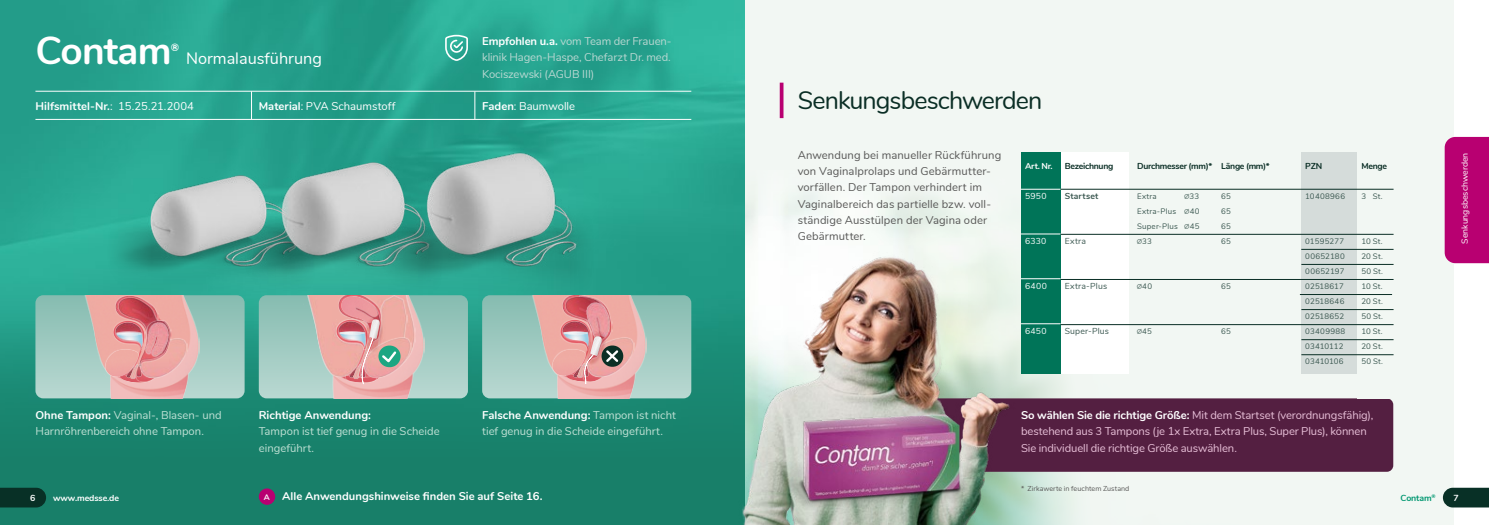
<style>
.page{position:relative;width:1489px;height:525px;background:#fff}
.page>*{position:absolute;margin:0;border:0;box-sizing:border-box;transform-origin:0 0}
.t1{font:700 38.75px "Nunito";letter-spacing:-.02em;color:#fff}
.t2{font:25px "Nunito";letter-spacing:-.035em;color:#0a2e25}
.t3{font:16.25px "Nunito";color:#fff}
.t4{font:11.25px/16.2px "Nunito";color:#c0e1d5}
.t5{font:11.25px/16.2px "Nunito";letter-spacing:.01em;color:#575756}
.t6{font:11.25px/16.2px "Nunito";letter-spacing:-.01em;color:#e8c0d8}
.t7{font:11.25px/16.2px "Nunito";letter-spacing:-.01em;color:#bad8d2;text-align:justify}
.t8{font:700 11.25px "Nunito";color:#fff}
.t9{font:11.25px "Nunito";color:#fff}
.t10{font:700 10.38px "Nunito";color:#fff}
.t11{font:8.75px "Nunito";color:#fff}
.t12{font:700 8.75px "Nunito";letter-spacing:-.01em;color:#fff}
.t13{font:700 8.75px "Nunito";letter-spacing:-.01em;color:#009770}
.t14{font:700 8.62px "Nunito";letter-spacing:-.03em;color:#0a2e25}
.t15{font:8.62px "Nunito";letter-spacing:.025em;color:#3b5851}
.t16{font:8.62px "Nunito";letter-spacing:.03em;color:#fff}
.t17{font:700 8.62px "Nunito";letter-spacing:.025em;color:#3b5851}
.t18{font:700 8.62px "Nunito";color:#fff}
.t19{font:700 8.12px "Nunito";color:#fff}
.t20{font:7.88px "Nunito";letter-spacing:.02em;color:#3b5851}
.t21{font:7.88px "Nunito";letter-spacing:.04em;color:#3b5851}
.t22{font:7.88px "Nunito";letter-spacing:-.005em;color:#3b5851}
.t23{font:7.12px "Nunito";letter-spacing:.005em;color:#575756}
.s1{font-weight:700;color:#fff}
.s2{font-weight:400}
.s3{font-weight:700}
</style>
<div class="page">
<div style="left:744px;top:0;width:709px;height:524px;background:#f2f7f3"></div>
<img style="left:744px;top:170px;width:546px;height:354px">
<div style="left:847px;top:398px;width:546px;height:73px;background:#541f41;border-radius:6px"></div>
<svg style="left:779px;top:83px;width:4px;height:35px"></svg>
<svg style="left:1442px;top:487px;width:46px;height:20px"></svg>
<div style="left:1444px;top:137px;width:44px;height:126px;background:#b80071"></div>
<div style="left:1020px;top:152px;width:40px;height:221px;background:#007458"></div>
<div style="left:1060px;top:152px;width:68px;height:221px;background:#fff"></div>
<div style="left:1132px;top:152px;width:84px;height:224px;background:#f2f7f3"></div>
<div style="left:1216px;top:152px;width:84px;height:224px;background:#f2f7f3"></div>
<div style="left:1300px;top:152px;width:57px;height:221px;background:#d5dcda"></div>
<hr style="left:1020px;top:189px;width:40px;height:1px;background:#fff">
<hr style="left:1020px;top:233px;width:40px;height:1px;background:#fff">
<hr style="left:1020px;top:323px;width:40px;height:1px;background:#fff">
<hr style="left:1020px;top:278px;width:40px;height:1px;background:#fff">
<hr style="left:1060px;top:189px;width:333px;height:1px;background:#0a2e25">
<hr style="left:1060px;top:234px;width:333px;height:1px;background:#0a2e25">
<hr style="left:1301px;top:249px;width:92px;height:1px;background:#0a2e25">
<hr style="left:1301px;top:264px;width:92px;height:1px;background:#0a2e25">
<hr style="left:1301px;top:309px;width:92px;height:1px;background:#0a2e25">
<hr style="left:1301px;top:354px;width:92px;height:1px;background:#0a2e25">
<hr style="left:1299px;top:294px;width:92px;height:1px;background:#0a2e25">
<hr style="left:1301px;top:339px;width:92px;height:1px;background:#0a2e25">
<hr style="left:1060px;top:279px;width:333px;height:1px;background:#0a2e25">
<hr style="left:1060px;top:324px;width:333px;height:1px;background:#0a2e25">
<div style="left:0;top:0;width:744px;height:524px;background:#187f69"></div>
<img style="left:0;top:0;width:744px;height:402px">
<svg style="left:35px;top:295px;width:209px;height:103px;background:#a2cbc2"></svg>
<img style="left:80px;top:295px;width:120px;height:103px">
<img style="left:118px;top:377px;width:35px;height:6px">
<img style="left:135px;top:378px;width:23px;height:4px">
<img style="left:104px;top:353px;width:35px;height:24px">
<img style="left:143px;top:353px;width:45px;height:25px">
<img style="left:125px;top:364px;width:5px;height:14px">
<img style="left:136px;top:361px;width:7px;height:17px">
<img style="left:130px;top:363px;width:9px;height:16px">
<img style="left:139px;top:353px;width:32px;height:14px">
<img style="left:139px;top:353px;width:31px;height:12px">
<img style="left:144px;top:353px;width:26px;height:4px">
<svg style="left:259px;top:353px;width:209px;height:45px;background:#c2c2bc"></svg>
<svg style="left:482px;top:353px;width:99px;height:45px;background:#bec7c0"></svg>
<hr style="left:35px;top:91px;width:656px;height:1px;background:#fff">
<hr style="left:35px;top:119px;width:656px;height:1px;background:#fff">
<svg style="left:444px;top:34px;width:25px;height:28px"></svg>
<svg style="left:0;top:487px;width:46px;height:20px"></svg>
<img style="left:102px;top:87px;width:133px;height:266px">
<img style="left:235px;top:87px;width:146px;height:266px">
<img style="left:381px;top:87px;width:213px;height:266px">
<img style="left:581px;top:238px;width:439px;height:286px">
<img style="left:760px;top:384px;width:233px;height:140px">
<div style="left:259px;top:488px;width:16px;height:16px;background:#b80071;border-radius:50%"></div>
<p class="t1" style="left:35px;top:22px;width:138px">Contam</p>
<p class="t10" style="left:171px;top:40px;width:10px">®</p>
<p class="t7" style="left:482px;top:32px;width:191px"><span class="s1">Empfohlen u.a.</span> vom Team der Frauen&shy;klinik Hagen-Haspe, Chefarzt Dr. med.<br>Kociszewski (AGUB III)</p>
<p class="t3" style="left:186px;top:46px;width:137px">Normalausführung</p>
<p class="t8" style="left:35px;top:98px;width:160px">Hilfsmittel-Nr.<span class="s2">: 15.25.21.2004</span></p>
<p class="t9" style="left:259px;top:98px;width:138px"><span class="s3">Material</span>: PVA Schaumstoff</p>
<p class="t9" style="left:482px;top:98px;width:94px"><span class="s3">Faden</span>: Baumwolle</p>
<p class="t4" style="left:35px;top:406px;width:188px"><span class="s1">Ohne Tampon:</span> Vaginal-, Blasen- und<br>Harnröhrenbereich ohne Tampon.</p>
<p class="t4" style="left:259px;top:406px;width:182px"><span class="s1">Richtige Anwendung:<br></span>Tampon ist tief genug in die Scheide eingeführt.</p>
<p class="t4" style="left:482px;top:406px;width:195px"><span class="s1">Falsche Anwendung:</span> Tampon ist nicht tief genug in die Scheide eingeführt.</p>
<p class="t12" style="left:30px;top:491px;width:7px">6</p>
<p class="t12" style="left:53px;top:491px;width:67px">www.medsse.de</p>
<p class="t19" style="left:264px;top:490px;width:8px">A</p>
<p class="t8" style="left:282px;top:488px;width:262px">Alle Anwendungshinweise finden Sie auf Seite 16.</p>
<p class="t2" style="left:797px;top:82px;width:246px">Senkungsbeschwerden</p>
<p class="t5" style="left:797px;top:146px;width:205px">Anwendung bei manueller Rückführung von Vaginalprolaps und Gebärmutter&shy;vorfällen. Der Tampon verhindert im Vaginalbereich das partielle bzw. voll&shy;ständige Ausstülpen der Vagina oder Gebärmutter.</p>
<p class="t18" style="left:1025px;top:159px;width:29px">Art. Nr.</p>
<p class="t16" style="left:1025px;top:190px;width:23px">5950</p>
<p class="t16" style="left:1025px;top:235px;width:23px">6330</p>
<p class="t16" style="left:1025px;top:280px;width:23px">6400</p>
<p class="t16" style="left:1025px;top:325px;width:23px">6450</p>
<p class="t14" style="left:1064px;top:159px;width:50px">Bezeichnung</p>
<p class="t17" style="left:1064px;top:189px;width:35px">Startset</p>
<p class="t15" style="left:1064px;top:235px;width:23px">Extra</p>
<p class="t15" style="left:1064px;top:280px;width:44px">Extra-Plus</p>
<p class="t15" style="left:1064px;top:325px;width:46px">Super-Plus</p>
<p class="t14" style="left:1136px;top:159px;width:77px">Durchmesser (mm)*</p>
<p class="t20" style="left:1136px;top:190px;width:21px">Extra</p>
<p class="t20" style="left:1184px;top:190px;width:16px">∅33</p>
<p class="t20" style="left:1136px;top:205px;width:64px">Extra-Plus ∅40</p>
<p class="t20" style="left:1136px;top:220px;width:64px">Super-Plus ∅45</p>
<p class="t20" style="left:1136px;top:235px;width:16px">∅33</p>
<p class="t20" style="left:1136px;top:280px;width:16px">∅40</p>
<p class="t20" style="left:1136px;top:325px;width:16px">∅45</p>
<p class="t14" style="left:1221px;top:159px;width:50px">Länge (mm)*</p>
<p class="t20" style="left:1221px;top:190px;width:11px">65</p>
<p class="t20" style="left:1221px;top:205px;width:11px">65</p>
<p class="t20" style="left:1221px;top:220px;width:11px">65</p>
<p class="t20" style="left:1221px;top:235px;width:11px">65</p>
<p class="t20" style="left:1221px;top:280px;width:11px">65</p>
<p class="t20" style="left:1221px;top:325px;width:11px">65</p>
<p class="t14" style="left:1305px;top:159px;width:18px">PZN</p>
<p class="t21" style="left:1305px;top:190px;width:41px">10408966</p>
<p class="t20" style="left:1305px;top:235px;width:40px">01595277</p>
<p class="t20" style="left:1305px;top:250px;width:41px">00652180</p>
<p class="t20" style="left:1305px;top:265px;width:41px">00652197</p>
<p class="t20" style="left:1305px;top:280px;width:40px">02518617</p>
<p class="t20" style="left:1305px;top:295px;width:41px">02518646</p>
<p class="t20" style="left:1305px;top:310px;width:40px">02518652</p>
<p class="t21" style="left:1305px;top:325px;width:41px">03409988</p>
<p class="t22" style="left:1305px;top:340px;width:40px">03410112</p>
<p class="t22" style="left:1305px;top:355px;width:40px">03410106</p>
<p class="t14" style="left:1361px;top:159px;width:27px">Menge</p>
<p class="t20" style="left:1361px;top:190px;width:23px">3 St.</p>
<p class="t20" style="left:1361px;top:235px;width:23px">10 St.</p>
<p class="t20" style="left:1361px;top:250px;width:23px">20 St.</p>
<p class="t20" style="left:1361px;top:265px;width:23px">50 St.</p>
<p class="t20" style="left:1361px;top:280px;width:23px">10 St.</p>
<p class="t20" style="left:1361px;top:295px;width:23px">20 St.</p>
<p class="t20" style="left:1361px;top:310px;width:23px">50 St.</p>
<p class="t20" style="left:1361px;top:325px;width:23px">10 St.</p>
<p class="t20" style="left:1361px;top:340px;width:23px">20 St.</p>
<p class="t20" style="left:1361px;top:355px;width:23px">50 St.</p>
<p class="t11" style="left:1457px;top:244px;width:93px;rotate:-90deg">Senkungsbeschwerden</p>
<p class="t6" style="left:1020px;top:406px;width:354px"><span class="s1">So wählen Sie die richtige Größe:</span> Mit dem Startset (verordnungsfähig), bestehend aus 3 Tampons (je 1x Extra, Extra Plus, Super Plus), können<br>Sie individuell die richtige Größe auswählen.</p>
<p class="t23" style="left:1020px;top:483px;width:110px">* Zirkawerte in feuchtem Zustand</p>
<p class="t13" style="left:1400px;top:491px;width:37px">Contam<sup>®</sup></p>
<p class="t12" style="left:1453px;top:491px;width:7px">7</p>
</div>
